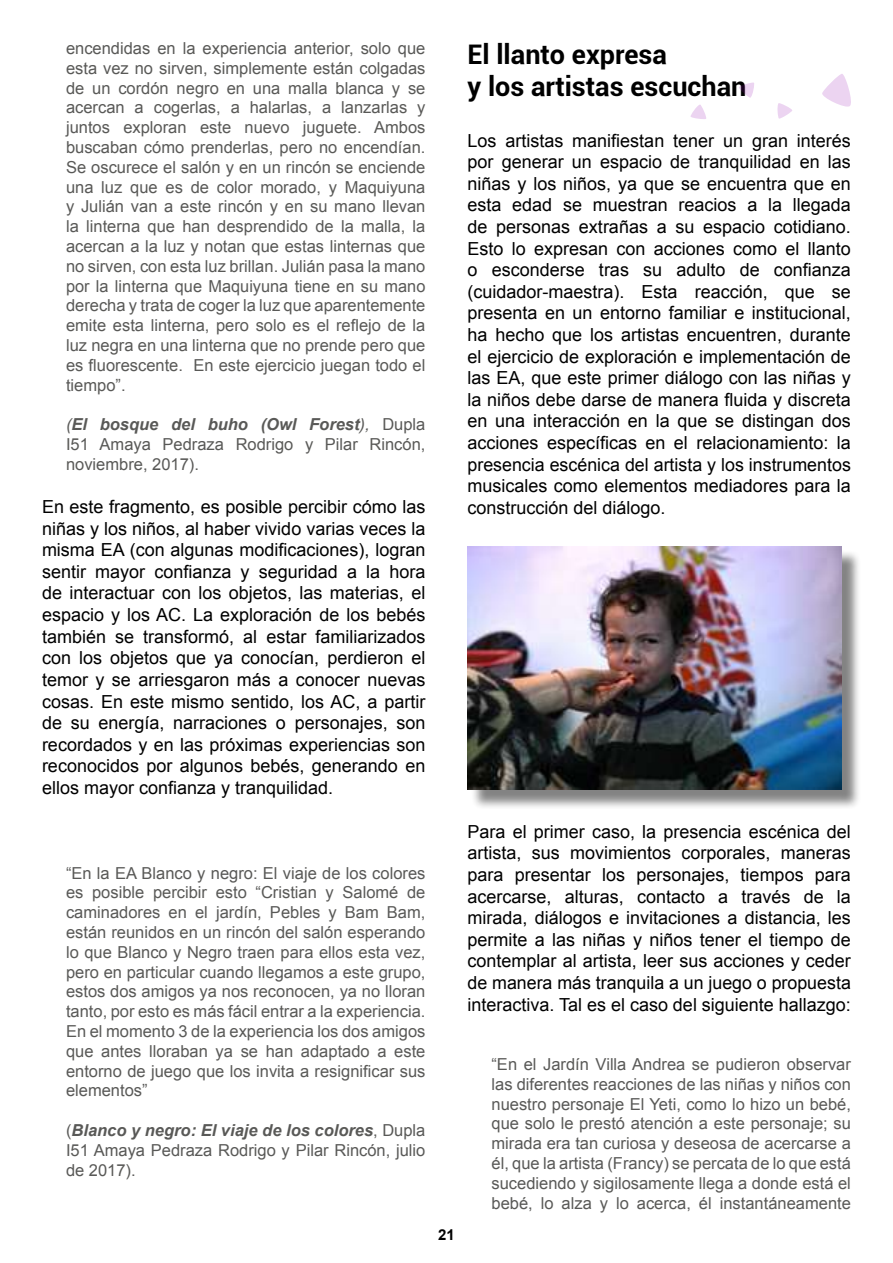
<style>
.page{position:relative;width:893px;height:1263px;background:#fff}
.page>*{position:absolute;margin:0;border:0;box-sizing:border-box;transform-origin:0 0}
.t1{font:700 27px/32.4px "Roboto";color:#000}
.t2{font:18px/21.6px "Arial";color:#000;text-align:justify}
.t3{font:16.5px/19.8px "Arial";color:#595957;text-align:justify}
.t4{font:700 15px "Arial";color:#000}
.s1{font-style:italic}
.s2{font-weight:700;font-style:italic}
</style>
<div class="page">
<div style="left:470px;top:549px;width:390px;height:260px;background:#000;opacity:.49"></div>
<img style="left:467px;top:547px;width:374px;height:242px">
<svg style="left:690px;top:104px;width:16px;height:15px"></svg>
<svg style="left:739px;top:82px;width:15px;height:16px"></svg>
<svg style="left:777px;top:103px;width:15px;height:16px"></svg>
<svg style="left:822px;top:74px;width:29px;height:33px"></svg>
<p class="t3" style="left:66px;top:38px;width:361px">encendidas en la experiencia anterior, solo que esta vez no sirven, simplemente están colgadas de un cordón negro en una malla blanca y se acercan a cogerlas, a halarlas, a lanzarlas y juntos exploran este nuevo juguete. Ambos buscaban cómo prenderlas, pero no encendían.<br>Se oscurece el salón y en un rincón se enciende una luz que es de color morado, y Maquiyuna y Julián van a este rincón y en su mano llevan la linterna que han desprendido de la malla, la acercan a la luz y notan que estas linternas que no sirven, con esta luz brillan. Julián pasa la mano por la linterna que Maquiyuna tiene en su mano derecha y trata de coger la luz que aparentemente emite esta linterna, pero solo es el reflejo de la luz negra en una linterna que no prende pero que es fluorescente. En este ejercicio juegan todo el tiempo”.</p>
<p class="t3" style="left:66px;top:415px;width:361px"><span class="s1">(</span><span class="s2">El bosque del buho (Owl Forest</span><span class="s1">),</span> Dupla I51 Amaya Pedraza Rodrigo y Pilar Rincón, noviembre, 2017).</p>
<p class="t2" style="left:42px;top:496px;width:385px">En este fragmento, es posible percibir cómo las niñas y los niños, al haber vivido varias veces la misma EA (con algunas modificaciones), logran sentir mayor confianza y seguridad a la hora de interactuar con los objetos, las materias, el espacio y los AC. La exploración de los bebés también se transformó, al estar familiarizados con los objetos que ya conocían, perdieron el temor y se arriesgaron más a conocer nuevas cosas. En este mismo sentido, los AC, a partir de su energía, narraciones o personajes, son recordados y en las próximas experiencias son reconocidos por algunos bebés, generando en ellos mayor confianza y tranquilidad.</p>
<p class="t3" style="left:66px;top:863px;width:361px">“En la EA Blanco y negro: El viaje de los colores es posible percibir esto “Cristian y Salomé de caminadores en el jardín, Pebles y Bam Bam, están reunidos en un rincón del salón esperando lo que Blanco y Negro traen para ellos esta vez, pero en particular cuando llegamos a este grupo, estos dos amigos ya nos reconocen, ya no lloran tanto, por esto es más fácil entrar a la experiencia.<br>En el momento 3 de la experiencia los dos amigos que antes lloraban ya se han adaptado a este entorno de juego que los invita a resignificar sus elementos”</p>
<p class="t3" style="left:66px;top:1120px;width:361px">(<span class="s2">Blanco y negro: El viaje de los colores</span>, Dupla I51 Amaya Pedraza Rodrigo y Pilar Rincón, julio de 2017).</p>
<p class="t4" style="left:438px;top:1225px;width:18px">21</p>
<h1 class="t1" style="left:467px;top:37px;width:281px">El llanto expresa<br>y los artistas escuchan</h1>
<p class="t2" style="left:467px;top:130px;width:385px">Los artistas manifiestan tener un gran interés por generar un espacio de tranquilidad en las niñas y los niños, ya que se encuentra que en esta edad se muestran reacios a la llegada de personas extrañas a su espacio cotidiano.<br>Esto lo expresan con acciones como el llanto o esconderse tras su adulto de confianza (cuidador-maestra). Esta reacción, que se presenta en un entorno familiar e institucional, ha hecho que los artistas encuentren, durante el ejercicio de exploración e implementación de las EA, que este primer diálogo con las niñas y la niños debe darse de manera fluida y discreta en una interacción en la que se distingan dos acciones específicas en el relacionamiento: la presencia escénica del artista y los instrumentos musicales como elementos mediadores para la construcción del diálogo.</p>
<p class="t2" style="left:467px;top:821px;width:385px">Para el primer caso, la presencia escénica del artista, sus movimientos corporales, maneras para presentar los personajes, tiempos para acercarse, alturas, contacto a través de la mirada, diálogos e invitaciones a distancia, les permite a las niñas y niños tener el tiempo de contemplar al artista, leer sus acciones y ceder de manera más tranquila a un juego o propuesta interactiva. Tal es el caso del siguiente hallazgo:</p>
<p class="t3" style="left:491px;top:1054px;width:361px">“En el Jardín Villa Andrea se pudieron observar las diferentes reacciones de las niñas y niños con nuestro personaje El Yeti, como lo hizo un bebé, que solo le prestó atención a este personaje; su mirada era tan curiosa y deseosa de acercarse a él, que la artista (Francy) se percata de lo que está sucediendo y sigilosamente llega a donde está el bebé, lo alza y lo acerca, él instantáneamente</p>
</div>
